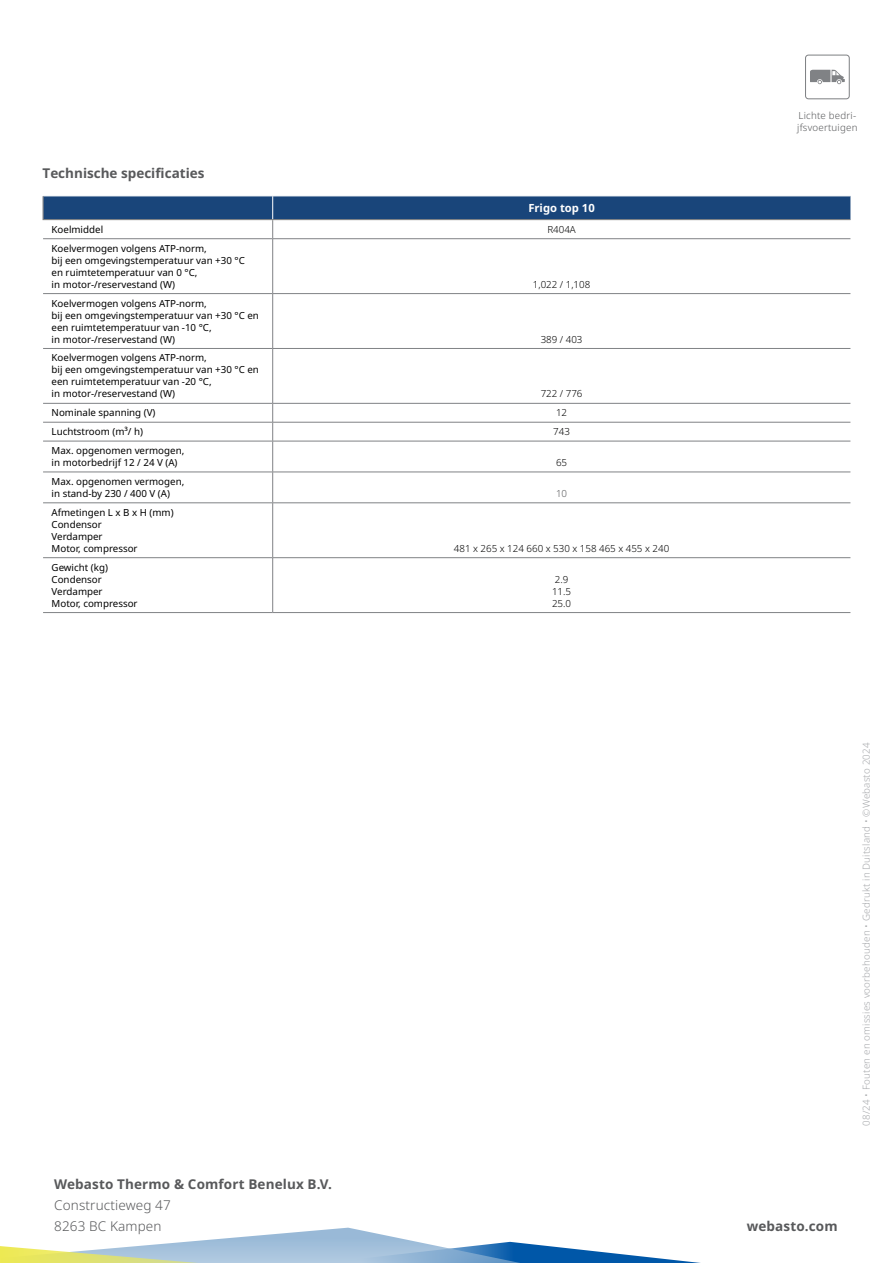
<style>
.page{position:relative;width:893px;height:1263px;background:#fff}
.page>*{position:absolute;margin:0;border:0;box-sizing:border-box;transform-origin:0 0}
.t1{font:700 13.5px "Noto Sans";letter-spacing:.01em;color:#58595b}
.t2{font:300 13.5px/21px "Noto Sans";letter-spacing:.01em;color:#58595b}
.t3{font:700 11.25px "Noto Sans";color:#fff}
.t4{font:9.75px/12px "Noto Sans";color:#000}
.t5{font:300 9.75px/12px "Noto Sans";color:#000}
.t6{font:300 9.75px "Noto Sans";letter-spacing:.02em;color:#a7a9ac}
.t7{font:300 9.75px/12px "Noto Sans";letter-spacing:.02em;color:#58595b}
</style>
<div class="page">
<svg style="left:805px;top:55px;width:45px;height:44px"></svg>
<svg style="left:0;top:1227px;width:701px;height:36px"></svg>
<svg style="left:43px;top:196px;width:807px;height:42px"></svg>
<hr style="left:43px;top:238px;width:230px;height:1px;background:#808285">
<hr style="left:273px;top:238px;width:577px;height:1px;background:#808285">
<hr style="left:272px;top:239px;width:1px;height:54px;background:#808285">
<hr style="left:43px;top:293px;width:230px;height:1px;background:#808285">
<hr style="left:273px;top:293px;width:577px;height:1px;background:#808285">
<hr style="left:272px;top:294px;width:1px;height:54px;background:#808285">
<hr style="left:43px;top:348px;width:230px;height:1px;background:#808285">
<hr style="left:273px;top:348px;width:577px;height:1px;background:#808285">
<hr style="left:272px;top:349px;width:1px;height:54px;background:#808285">
<hr style="left:43px;top:403px;width:230px;height:1px;background:#808285">
<hr style="left:273px;top:403px;width:577px;height:1px;background:#808285">
<hr style="left:43px;top:422px;width:230px;height:1px;background:#808285">
<hr style="left:273px;top:422px;width:577px;height:1px;background:#808285">
<svg style="left:272px;top:404px;width:1px;height:37px"></svg>
<hr style="left:273px;top:441px;width:577px;height:1px;background:#808285">
<hr style="left:273px;top:472px;width:577px;height:1px;background:#808285">
<hr style="left:273px;top:502px;width:577px;height:1px;background:#808285">
<hr style="left:272px;top:503px;width:1px;height:54px;background:#808285">
<hr style="left:43px;top:557px;width:230px;height:1px;background:#808285">
<hr style="left:273px;top:557px;width:577px;height:1px;background:#808285">
<hr style="left:272px;top:558px;width:1px;height:54px;background:#808285">
<hr style="left:43px;top:612px;width:230px;height:1px;background:#808285">
<hr style="left:273px;top:612px;width:577px;height:1px;background:#808285">
<hr style="left:43px;top:441px;width:230px;height:1px;background:#808285">
<hr style="left:272px;top:441px;width:1px;height:31px;background:#808285">
<hr style="left:43px;top:472px;width:230px;height:1px;background:#808285">
<hr style="left:272px;top:472px;width:1px;height:30px;background:#808285">
<hr style="left:43px;top:502px;width:230px;height:1px;background:#808285">
<h1 class="t1" style="left:43px;top:165px;width:163px">Technische specificaties</h1>
<p class="t3" style="left:528px;top:201px;width:68px">Frigo top 10</p>
<p class="t4" style="left:52px;top:223px;width:53px">Koelmiddel</p>
<p class="t5" style="left:547px;top:223px;width:30px">R404A</p>
<p class="t4" style="left:52px;top:242px;width:195px">Koelvermogen volgens ATP-norm,<br>bij een omgevingstemperatuur van +30 °C en ruimtetemperatuur van 0 °C,<br>in motor-/reservestand (W)</p>
<p class="t5" style="left:533px;top:278px;width:59px">1,022 / 1,108</p>
<p class="t4" style="left:52px;top:297px;width:209px">Koelvermogen volgens ATP-norm,<br>bij een omgevingstemperatuur van +30 °C en een ruimtetemperatuur van -10 °C,<br>in motor-/reservestand (W)</p>
<p class="t4" style="left:52px;top:352px;width:209px">Koelvermogen volgens ATP-norm,<br>bij een omgevingstemperatuur van +30 °C en een ruimtetemperatuur van -20 °C,<br>in motor-/reservestand (W)</p>
<p class="t5" style="left:541px;top:333px;width:43px">389 / 403</p>
<p class="t5" style="left:541px;top:388px;width:43px">722 / 776</p>
<p class="t4" style="left:52px;top:407px;width:105px">Nominale spanning (V)</p>
<p class="t5" style="left:556px;top:407px;width:13px">12</p>
<p class="t4" style="left:52px;top:426px;width:93px">Luchtstroom (m³/ h)</p>
<p class="t5" style="left:553px;top:426px;width:18px">743</p>
<p class="t4" style="left:52px;top:445px;width:134px">Max. opgenomen vermogen, in motorbedrijf 12 / 24 V (A)</p>
<p class="t5" style="left:556px;top:457px;width:13px">65</p>
<p class="t4" style="left:52px;top:475px;width:134px">Max. opgenomen vermogen, in stand-by 230 / 400 V (A)</p>
<p class="t7" style="left:556px;top:487px;width:13px">10</p>
<p class="t4" style="left:52px;top:506px;width:124px">Afmetingen L x B x H (mm)<br>Condensor<br>Verdamper<br>Motor, compressor</p>
<p class="t5" style="left:454px;top:542px;width:217px">481 x 265 x 124 660 x 530 x 158 465 x 455 x 240</p>
<p class="t4" style="left:52px;top:561px;width:88px">Gewicht (kg)<br>Condensor<br>Verdamper<br>Motor, compressor</p>
<p class="t5" style="left:552px;top:573px;width:21px">2.9<br>11.5<br>25.0</p>
<h1 class="t1" style="left:54px;top:1176px;width:279px">Webasto Thermo &amp; Comfort Benelux B.V.</h1>
<h1 class="t2" style="left:54px;top:1195px;width:118px">Constructieweg 47<br>8263 BC Kampen</h1>
<p class="t7" style="left:797px;top:109px;width:62px">Lichte bedri&shy;jfsvoertuigen</p>
<p class="t6" style="left:861px;top:1126px;width:385px;rotate:-90deg">08/24 • Fouten en omissies voorbehouden • Gedrukt in Duitsland • ©Webasto 2024</p>
<h1 class="t1" style="left:747px;top:1218px;width:92px">webasto.com</h1>
</div>
